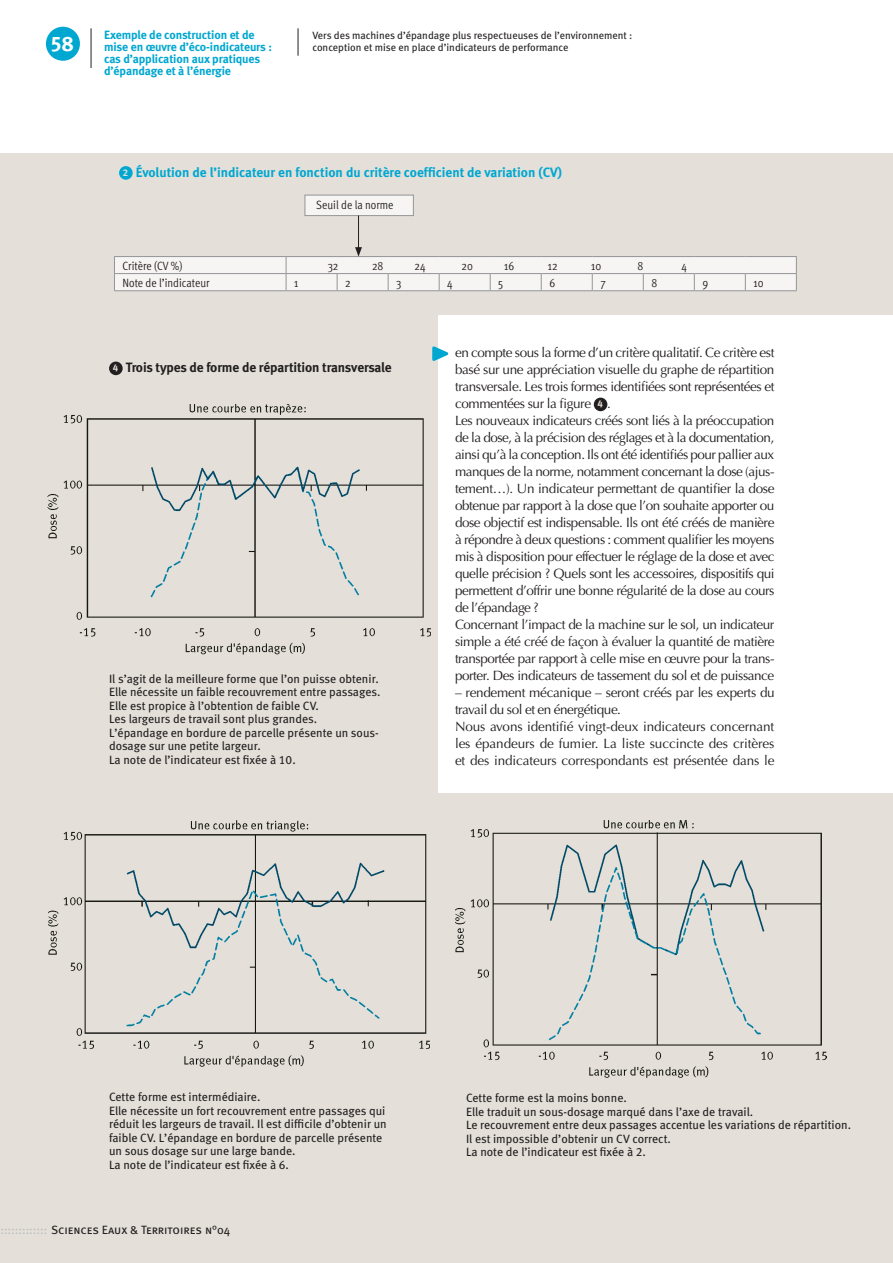
<style>
.page{position:relative;width:893px;height:1263px;background:#fff}
.page>*{position:absolute;margin:0;border:0;box-sizing:border-box;transform-origin:0 0}
.t1{font:21px "Meta Bold Caps Expert";color:#fff}
.t2{font:13.5px/17px "Optima";letter-spacing:-.03em;color:#231f20}
.t3{font:13.5px/17px "Optima";letter-spacing:-.01em;color:#231f20}
.t4{font:13.5px "Meta Bold LF";color:#00a7d1}
.t5{font:700 13.5px "Meta";letter-spacing:-.01em;color:#231f20}
.t6{font:12px/13.5px "Meta Book LF";color:#231f20}
.t7{font:700 12px/12px "Meta";letter-spacing:-.01em;color:#00a7d1}
.t8{font:12px "Meta Cond OT";color:#231f20}
.t9{font:12px "Meta Book Caps";letter-spacing:-.005em;color:#231f20}
.t10{font:10.5px/12px "Meta Book LF";color:#231f20}
.s1{font-size:9.75px;color:#e4e0d9}
.s2{font-family:"Meta Bold LF";font-weight:400;font-size:9.75px;color:#e4e0d9}
.s3{font-family:"Meta Bold LF";font-size:9.75px;color:#e4e0d9}
.s4{color:#bcbdc0}
</style>
<div class="page">
<div style="left:594px;top:398px;width:13px;height:13px;background:#231f20;border-radius:50%"></div>
<div style="left:0;top:153px;width:893px;height:162px;background:#e4e0d9"></div>
<div style="left:119px;top:166px;width:14px;height:14px;background:#00a7d1;border-radius:50%"></div>
<div style="left:305px;top:195px;width:108px;height:21px;background:#f7f5f3"></div>
<div style="left:305px;top:195px;width:109px;height:21px;border:1px solid #939598"></div>
<hr style="left:358px;top:216px;width:1px;height:34px;background:#231f20">
<svg style="left:114px;top:247px;width:683px;height:44px"></svg>
<div style="left:0;top:310px;width:438px;height:953px;background:#e4e0d9"></div>
<div style="left:109px;top:362px;width:14px;height:13px;background:#231f20;border-radius:50%"></div>
<img style="left:48px;top:404px;width:383px;height:251px">
<img style="left:48px;top:821px;width:382px;height:246px">
<div style="left:432px;top:793px;width:461px;height:470px;background:#e4e0d9"></div>
<img style="left:455px;top:820px;width:371px;height:259px">
<svg style="left:432px;top:346px;width:17px;height:15px"></svg>
<div style="left:46px;top:27px;width:34px;height:34px;background:#00a7d1;border-radius:50%"></div>
<hr style="left:91px;top:28px;width:1px;height:40px;background:#231f20">
<svg style="left:298px;top:28px;width:1px;height:28px"></svg>
<h1 class="t1" style="left:51px;top:31px;width:24px">58</h1>
<p class="t7" style="left:104px;top:29px;width:169px">Exemple de construction et de mise en œuvre d’éco-indicateurs : cas d’application aux pratiques d’épandage et à l’énergie</p>
<p class="t10" style="left:312px;top:29px;width:321px">Vers des machines d’épandage plus respectueuses de l’environnement : conception et mise en place d’indicateurs de performance</p>
<p class="t4" style="left:123px;top:165px;width:441px"><span class="s1">2</span> Évolution de l’indicateur en fonction du critère coefficient de variation (CV)</p>
<p class="t8" style="left:316px;top:198px;width:79px">Seuil de la norme</p>
<p class="t8" style="left:123px;top:258px;width:61px">Critère (CV %)</p>
<p class="t8" style="left:328px;top:258px;width:12px">32</p>
<p class="t8" style="left:372px;top:258px;width:13px">28</p>
<p class="t8" style="left:415px;top:258px;width:12px">24</p>
<p class="t8" style="left:462px;top:258px;width:13px">20</p>
<p class="t8" style="left:504px;top:258px;width:12px">16</p>
<p class="t8" style="left:548px;top:258px;width:11px">12</p>
<p class="t8" style="left:591px;top:258px;width:12px">10</p>
<p class="t8" style="left:637px;top:258px;width:7px">8</p>
<p class="t8" style="left:682px;top:258px;width:7px">4</p>
<p class="t8" style="left:123px;top:275px;width:89px">Note de l’indicateur</p>
<p class="t8" style="left:294px;top:275px;width:6px">1</p>
<p class="t8" style="left:345px;top:275px;width:7px">2</p>
<p class="t8" style="left:396px;top:275px;width:7px">3</p>
<p class="t8" style="left:447px;top:275px;width:7px">4</p>
<p class="t8" style="left:498px;top:275px;width:7px">5</p>
<p class="t8" style="left:549px;top:275px;width:7px">6</p>
<p class="t8" style="left:600px;top:275px;width:7px">7</p>
<p class="t8" style="left:651px;top:275px;width:7px">8</p>
<p class="t8" style="left:702px;top:275px;width:7px">9</p>
<p class="t8" style="left:753px;top:275px;width:12px">10</p>
<p class="t5" style="left:113px;top:359px;width:280px"><span class="s2">4</span> Trois types de forme de répartition transversale</p>
<p class="t6" style="left:109px;top:672px;width:273px">Il s’agit de la meilleure forme que l’on puisse obtenir.<br>Elle nécessite un faible recouvrement entre passages.<br>Elle est propice à l’obtention de faible CV.<br>Les largeurs de travail sont plus grandes.<br>L’épandage en bordure de parcelle présente un sous&shy;dosage sur une petite largeur.<br>La note de l’indicateur est fixée à 10.</p>
<p class="t2" style="left:455px;top:344px;width:321px">en compte sous la forme d’un critère qualitatif. Ce critère est basé sur une appréciation visuelle du graphe de répartition transversale. Les trois formes identifiées sont représentées et commentées sur la figure <span class="s3">4</span> .<br>Les nouveaux indicateurs créés sont liés à la préoccupation de la dose, à la précision des réglages et à la documentation, ainsi qu’à la conception. Ils ont été identifiés pour pallier aux manques de la norme, notamment concernant la dose (ajus&shy;tement…). Un indicateur permettant de quantifier la dose obtenue par rapport à la dose que l’on souhaite apporter ou dose objectif est indispensable. Ils ont été créés de manière à répondre à deux questions : comment qualifier les moyens mis à disposition pour effectuer le réglage de la dose et avec quelle précision ? Quels sont les accessoires, dispositifs qui permettent d’offrir une bonne régularité de la dose au cours de l’épandage ?<br>Concernant l’impact de la machine sur le sol, un indicateur simple a été créé de façon à évaluer la quantité de matière transportée par rapport à celle mise en œuvre pour la trans&shy;porter. Des indicateurs de tassement du sol et de puissance</p>
<p class="t3" style="left:455px;top:685px;width:321px">– rendement mécanique – seront créés par les experts du travail du sol et en énergétique.<br>Nous avons identifié vingt-deux indicateurs concernant les épandeurs de fumier. La liste succincte des critères et des indicateurs correspondants est présentée dans le</p>
<p class="t6" style="left:109px;top:1090px;width:279px">Cette forme est intermédiaire.<br>Elle nécessite un fort recouvrement entre passages qui réduit les largeurs de travail. Il est difficile d’obtenir un faible CV. L’épandage en bordure de parcelle présente un sous dosage sur une large bande.<br>La note de l’indicateur est fixée à 6.</p>
<p class="t6" style="left:466px;top:1091px;width:387px">Cette forme est la moins bonne.<br>Elle traduit un sous-dosage marqué dans l’axe de travail.<br>Le recouvrement entre deux passages accentue les variations de répartition.<br>Il est impossible d’obtenir un CV correct.<br>La note de l’indicateur est fixée à 2.</p>
<p class="t9" style="left:0;top:1223px;width:231px"><span class="s4">:::::::::::::</span> Sciences Eaux &amp; Territoires n°04</p>
</div>
